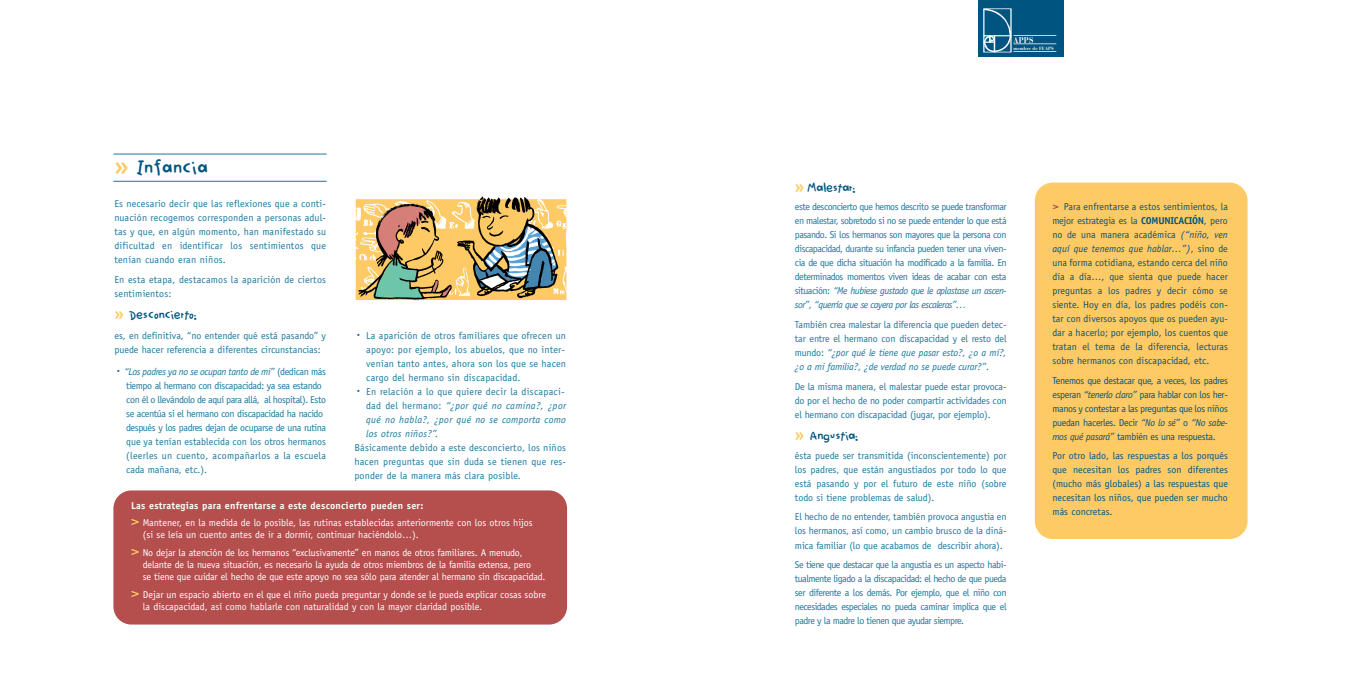
<style>
.page{position:relative;width:1361px;height:681px;background:#fff}
.page>*{position:absolute;margin:0;border:0;box-sizing:border-box;transform-origin:0 0}
.t1{font:24px "Maria";letter-spacing:.03em;color:#005480}
.t2{font:16px "Maria";color:#005480}
.t3{font:10px/14px "Officina Sans";color:#1a77a0;text-align:justify}
.t4{font:10px/14px "Officina Sans";color:#005480;text-align:justify}
.t5{font:10px/17.7px "Officina Sans";letter-spacing:-.015em;color:#fff}
.t6{font:10px/14px "Officina Sans";letter-spacing:-.04em;color:#1a77a0}
.t7{font:10px/14px "Officina Sans";letter-spacing:.02em;color:#1a77a0}
.t8{font:italic 10px "Officina Sans";letter-spacing:.025em;color:#1a77a0}
.t9{font:10px "Officina Sans";letter-spacing:.025em;color:#1a77a0}
.t10{font:700 8.3px "Bauer Bodoni";color:#fff;scale:.88 1}
.t11{font:700 4.7px "Bauer Bodoni";letter-spacing:.03em;color:#fff;scale:.95 1}
.s1{font-family:"Officina Sans";font-weight:700;color:#feca66}
.s2{font-size:16px;color:#005480}
.s3{font-style:italic}
.s4{font-style:normal}
.s5{font-weight:700}
.s6{font-size:16px;color:#feca66}
.s7{font-weight:700;font-size:12px;color:#b44f4e}
</style>
<div class="page">
<div style="left:978px;top:0;width:85px;height:57px;background:#005480"></div>
<div style="left:983px;top:42px;width:12px;height:10px;border:1px solid #fff"></div>
<div style="left:983px;top:35px;width:7px;height:7px;border:1px solid #fff"></div>
<svg style="left:984px;top:9px;width:28px;height:43px"></svg>
<hr style="left:1013px;top:51px;width:43px;height:1px;background:#fff">
<hr style="left:1013px;top:44px;width:43px;height:1px;background:#fff">
<hr style="left:1013px;top:35px;width:43px;height:1px;background:#fff">
<div style="left:113px;top:490px;width:454px;height:134px;background:#b44f4e;border-radius:18px"></div>
<img style="left:355px;top:196px;width:212px;height:105px">
<div style="left:1035px;top:182px;width:212px;height:356px;background:#feca66;border-radius:18px"></div>
<hr style="left:113px;top:154px;width:214px;height:1px;background:#1a77a0">
<hr style="left:113px;top:181px;width:214px;height:1px;background:#1a77a0">
<h1 class="t1" style="left:114px;top:151px;width:95px"><span class="s1">»</span> Infancia</h1>
<p class="t3" style="left:114px;top:197px;width:213px">Es necesario decir que las reflexiones que a conti&shy;nuación recogemos corresponden a personas adul&shy;tas y que, en algún momento, han manifestado su dificultad en identificar los sentimientos que tenían cuando eran niños.</p>
<p class="t7" style="left:114px;top:273px;width:213px">En esta etapa, destacamos la aparición de ciertos sentimientos:</p>
<h2 class="t2" style="left:114px;top:304px;width:84px"><span class="s1">»</span> Desconcierto:</h2>
<p class="t3" style="left:114px;top:329px;width:213px">es, en definitiva, “no entender qué está pasando” y puede hacer referencia a diferentes circunstancias:</p>
<p class="t6" style="left:126px;top:365px;width:201px;text-indent:-12px"><span class="s2">·</span> <span class="s3">“Los padres ya no se ocupan tanto de mi”</span> (dedican más tiempo al hermano con discapacidad: ya sea estando con él o llevándolo de aquí para allá, al hospital). Esto se acentúa si el hermano con discapacidad ha nacido después y los padres dejan de ocuparse de una rutina que ya tenían establecida con los otros hermanos (leerles un cuento, acompañarlos a la escuela cada mañana, etc.).</p>
<p class="t7" style="left:354px;top:329px;width:213px"><span class="s2">·</span> La aparición de otros familiares que ofrecen un</p>
<p class="t7" style="left:366px;top:343px;width:200px">apoyo: por ejemplo, los abuelos, que no inter-</p>
<p class="t7" style="left:366px;top:357px;width:201px">venían tanto antes, ahora son los que se hacen</p>
<p class="t7" style="left:366px;top:371px;width:156px">cargo del hermano sin discapacidad.</p>
<p class="t9" style="left:354px;top:387px;width:212px"><span class="s2">·</span> En relación a lo que quiere decir la discapaci-</p>
<p class="t8" style="left:366px;top:401px;width:201px"><span class="s4">dad del hermano:</span> “¿por qué no camina?, ¿por</p>
<p class="t8" style="left:366px;top:415px;width:201px">qué no habla?, ¿por qué no se comporta como</p>
<p class="t8" style="left:366px;top:429px;width:74px">los otros niños?”.</p>
<p class="t3" style="left:354px;top:441px;width:213px">Básicamente debido a este desconcierto, los niños hacen preguntas que sin duda se tienen que res&shy;ponder de la manera más clara posible.</p>
<p class="t5" style="left:131px;top:497px;width:403px"><span class="s5">Las estrategias para enfrentarse a este desconcierto pueden ser:<br></span><span class="s6">&gt;</span> Mantener, en la medida de lo posible, las rutinas establecidas anteriormente con los otros hijos</p>
<p class="t5" style="left:131px;top:526px;width:393px;text-indent:12px">(si se leía un cuento antes de ir a dormir, continuar haciéndolo…).<br><span class="s6">&gt;</span> No dejar la atención de los hermanos “exclusivamente” en manos de otros familiares. A menudo,</p>
<p class="t5" style="left:143px;top:559px;width:404px;line-height:12px">delante de la nueva situación, es necesario la ayuda de otros miembros de la familia extensa, pero<br>se tiene que cuidar el hecho de que este apoyo no sea sólo para atender al hermano sin discapacidad.</p>
<p class="t5" style="left:143px;top:589px;width:405px;line-height:12px;text-indent:-12px"><span class="s6">&gt;</span> Dejar un espacio abierto en el que el niño pueda preguntar y donde se le pueda explicar cosas sobre la discapacidad, así como hablarle con naturalidad y con la mayor claridad posible.</p>
<p class="t10" style="left:1013px;top:37px;width:25px">APPS</p>
<p class="t11" style="left:1013px;top:47px;width:44px">membre de FEAPS</p>
<h2 class="t2" style="left:795px;top:177px;width:62px"><span class="s1">»</span> Malestar:</h2>
<p class="t3" style="left:795px;top:201px;width:213px">este desconcierto que hemos descrito se puede transformar en malestar, sobretodo si no se puede entender lo que está pasando. Si los hermanos son mayores que la persona con discapacidad, durante su infancia pueden tener una viven&shy;cia de que dicha situación ha modificado a la familia. En determinados momentos viven ideas de acabar con esta situación: <span class="s3">“Me hubiese gustado que le aplastase un ascen&shy;sor”, “querría que se cayera por las escaleras”…</span></p>
<p class="t3" style="left:795px;top:318px;width:213px">También crea malestar la diferencia que pueden detec&shy;tar entre el hermano con discapacidad y el resto del mundo: <span class="s3">“¿por qué le tiene que pasar esto?, ¿o a mí?, ¿o a mi familia?, ¿de verdad no se puede curar?”</span>.</p>
<p class="t3" style="left:795px;top:380px;width:213px">De la misma manera, el malestar puede estar provoca&shy;do por el hecho de no poder compartir actividades con el hermano con discapacidad (jugar, por ejemplo).</p>
<h2 class="t2" style="left:795px;top:425px;width:65px"><span class="s1">»</span> Angustia:</h2>
<p class="t3" style="left:795px;top:449px;width:213px">ésta puede ser transmitida (inconscientemente) por los padres, que están angustiados por todo lo que está pasando y por el futuro de este niño (sobre todo si tiene problemas de salud).</p>
<p class="t3" style="left:795px;top:510px;width:213px">El hecho de no entender, también provoca angustia en los hermanos, así como, un cambio brusco de la diná&shy;mica familiar (lo que acabamos de describir ahora).</p>
<p class="t3" style="left:795px;top:558px;width:213px">Se tiene que destacar que la angustia es un aspecto habi&shy;tualmente ligado a la discapacidad: el hecho de que pueda ser diferente a los demás. Por ejemplo, que el niño con necesidades especiales no pueda caminar implica que el padre y la madre lo tienen que ayudar siempre.</p>
<p class="t4" style="left:1052px;top:200px;width:177px"><span class="s7">&gt;</span> Para enfrentarse a estos sentimientos, la mejor estrategia es la <span class="s5">COMUNICACIÓN</span>, pero no de una manera académica <span class="s3">(“niño, ven aquí que tenemos que hablar…”)</span>, sino de una forma cotidiana, estando cerca del niño día a día…, que sienta que puede hacer preguntas a los padres y decir cómo se siente. Hoy en día, los padres podéis con&shy;tar con diversos apoyos que os pueden ayu&shy;dar a hacerlo; por ejemplo, los cuentos que tratan el tema de la diferencia, lecturas sobre hermanos con discapacidad, etc.</p>
<p class="t4" style="left:1052px;top:374px;width:177px">Tenemos que destacar que, a veces, los padres esperan <span class="s3">“tenerlo claro”</span> para hablar con los her&shy;manos y contestar a las preguntas que los niños puedan hacerles. Decir <span class="s3">“No lo sé”</span> o <span class="s3">“No sabe&shy;mos qué pasará”</span> también es una respuesta.</p>
<p class="t4" style="left:1052px;top:449px;width:177px">Por otro lado, las respuestas a los porqués que necesitan los padres son diferentes (mucho más globales) a las respuestas que necesitan los niños, que pueden ser mucho más concretas.</p>
</div>
